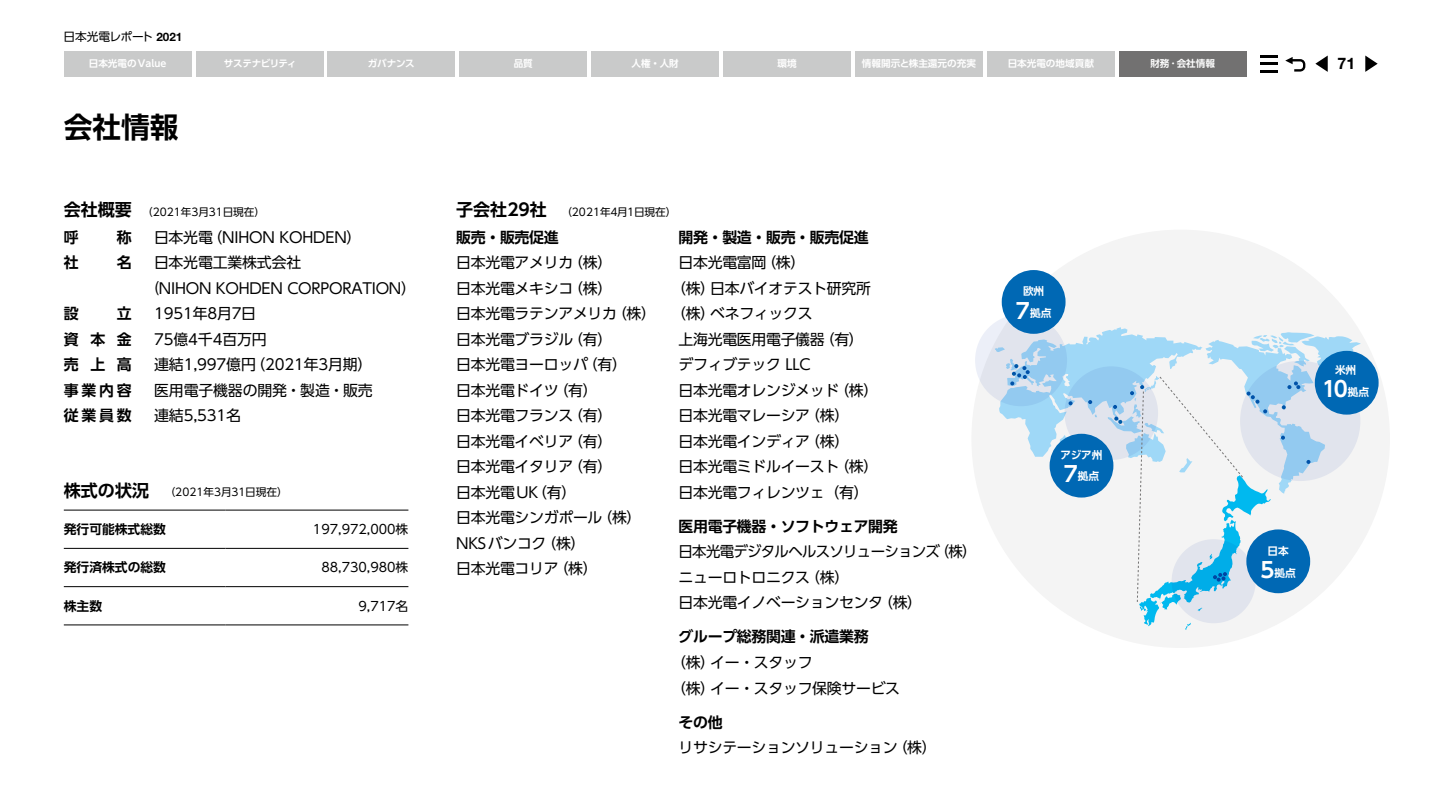
<style>
.page{position:relative;width:1438px;height:808px;background:#fff}
.page>*{position:absolute;margin:0;border:0;box-sizing:border-box;transform-origin:0 0}
.t1{font:700 28.65px "UD Shin Go Pr 6 N De";color:#000}
.t2{font:700 21.3px "UD Shin Go Pr 6 N De";color:#fff}
.t3{font:700 16.95px "UD Shin Go Pr 6 N De";color:#000}
.t4{font:700 15.9px "Helvetica Neue LT Pro";color:#000}
.t5{font:14.85px/25.5px "UD Shin Go Pr 6 N";letter-spacing:-.02em;color:#000}
.t6{font:700 14.85px/25.5px "UD Shin Go Pr 6 N De";letter-spacing:-.02em;color:#000;text-align:justify}
.t7{font:12.75px "UD Shin Go Pr 6 N";color:#000}
.t8{font:700 12.75px "UD Shin Go Pr 6 N De";color:#000}
.t9{font:11.7px "UD Shin Go Pr 6 N";letter-spacing:-.015em;color:#000}
.t10{font:10.65px "UD Shin Go Pr 6 N";color:#000}
.t11{font:700 10.65px/21.3px "UD Shin Go Pr 6 N De";color:#fff;text-align:center}
.t12{font:700 9.6px "UD Shin Go Pr 6 N De";color:#fff}
.t13{font:700 9.6px "UD Shin Go Pr 6 N De";letter-spacing:-.045em;color:#fff}
.s1{font-family:"Helvetica Neue";font-weight:700}
.s2{font-size:21.3px}
.s3{font-size:10.65px}
</style>
<div class="page">
<div style="left:971px;top:230px;width:418px;height:418px;background:#f4f4f4;border-radius:50%"></div>
<div style="left:975px;top:314px;width:91px;height:92px;background:#eceff8;border-radius:50%"></div>
<div style="left:1314px;top:351px;width:64px;height:64px;background:#0068b4;border-radius:50%"></div>
<hr style="left:64px;top:510px;width:161px;height:1px;background:#000">
<hr style="left:225px;top:510px;width:183px;height:1px;background:#000">
<hr style="left:64px;top:548px;width:161px;height:1px;background:#000">
<hr style="left:225px;top:548px;width:183px;height:1px;background:#000">
<hr style="left:64px;top:586px;width:161px;height:1px;background:#000">
<hr style="left:225px;top:586px;width:183px;height:1px;background:#000">
<hr style="left:64px;top:625px;width:161px;height:1px;background:#000">
<hr style="left:225px;top:625px;width:183px;height:1px;background:#000">
<svg style="left:994px;top:327px;width:366px;height:303px"></svg>
<div style="left:1049px;top:434px;width:64px;height:63px;background:#0068b4;border-radius:50%"></div>
<div style="left:1001px;top:270px;width:64px;height:64px;background:#0068b4;border-radius:50%"></div>
<div style="left:1246px;top:529px;width:63px;height:64px;background:#0068b4;border-radius:50%"></div>
<div style="left:723px;top:51px;width:127px;height:26px;background:#c9caca"></div>
<div style="left:459px;top:51px;width:128px;height:26px;background:#c9caca"></div>
<div style="left:855px;top:51px;width:127px;height:26px;background:#c9caca"></div>
<div style="left:327px;top:51px;width:128px;height:26px;background:#c9caca"></div>
<div style="left:986px;top:51px;width:128px;height:25px;background:#c9caca"></div>
<div style="left:1118px;top:51px;width:128px;height:25px;background:#727171"></div>
<div style="left:591px;top:51px;width:128px;height:25px;background:#c9caca"></div>
<div style="left:196px;top:51px;width:127px;height:26px;background:#c9caca"></div>
<div style="left:64px;top:51px;width:127px;height:26px;background:#c9caca"></div>
<svg style="left:1260px;top:55px;width:17px;height:2px"></svg>
<svg style="left:1260px;top:63px;width:17px;height:9px"></svg>
<svg style="left:1285px;top:57px;width:21px;height:15px"></svg>
<svg style="left:1315px;top:56px;width:12px;height:16px"></svg>
<svg style="left:1365px;top:56px;width:12px;height:16px"></svg>
<p class="t9" style="left:64px;top:27px;width:120px">日本光電レポート <span class="s1">2021</span></p>
<p class="t12" style="left:89px;top:56px;width:79px">日本光電のValue</p>
<p class="t13" style="left:224px;top:56px;width:74px">サステナビリティ</p>
<p class="t12" style="left:368px;top:56px;width:48px">ガバナンス</p>
<p class="t12" style="left:513px;top:56px;width:21px">品質</p>
<p class="t12" style="left:631px;top:56px;width:49px">人権・人財</p>
<p class="t12" style="left:777px;top:56px;width:21px">環境</p>
<p class="t12" style="left:861px;top:56px;width:115px">情報開示と株主還元の充実</p>
<p class="t12" style="left:1007px;top:56px;width:88px">日本光電の地域貢献</p>
<p class="t12" style="left:1150px;top:56px;width:66px">財務･会社情報</p>
<p class="t4" style="left:1337px;top:54px;width:19px">71</p>
<h1 class="t1" style="left:64px;top:104px;width:116px">会社情報</h1>
<p class="t3" style="left:64px;top:196px;width:70px">会社概要</p>
<p class="t3" style="left:456px;top:196px;width:92px">子会社29社</p>
<p class="t10" style="left:142px;top:203px;width:124px">（2021年3月31日現在）</p>
<p class="t10" style="left:561px;top:203px;width:117px">（2021年４月１日現在）</p>
<p class="t6" style="left:64px;top:224px;width:36px">呼　</p>
<p class="t6" style="left:117px;top:224px;width:16px">称</p>
<p class="t6" style="left:64px;top:249px;width:16px">社</p>
<p class="t6" style="left:117px;top:249px;width:16px">名</p>
<p class="t6" style="left:64px;top:300px;width:16px">設</p>
<p class="t6" style="left:64px;top:300px;width:70px;text-indent:53px">立資本金売上高事業内容従業員数</p>
<p class="t5" style="left:154px;top:224px;width:263px">日本光電（NIHON KOHDEN）<br>日本光電工業株式会社<br>（NIHON KOHDEN CORPORATION）<br>1951年8月7日<br>75億4千4百万円<br>連結1,997億円（2021年3月期）<br>医用電子機器の開発・製造・販売<br>連結5,531名</p>
<p class="t3" style="left:64px;top:476px;width:87px">株式の状況</p>
<p class="t10" style="left:165px;top:484px;width:124px">（2021年3月31日現在）</p>
<p class="t8" style="left:64px;top:519px;width:104px">発行可能株式総数</p>
<p class="t7" style="left:313px;top:519px;width:97px">197,972,000株</p>
<p class="t8" style="left:64px;top:557px;width:104px">発行済株式の総数</p>
<p class="t7" style="left:321px;top:557px;width:88px">88,730,980株</p>
<p class="t8" style="left:64px;top:595px;width:40px">株主数</p>
<p class="t7" style="left:358px;top:595px;width:51px">9,717名</p>
<p class="t6" style="left:456px;top:224px;width:104px">販売・販売促進</p>
<p class="t5" style="left:456px;top:249px;width:201px">日本光電アメリカ（株）<br>日本光電メキシコ（株）<br>日本光電ラテンアメリカ（株）日本光電ブラジル（有）<br>日本光電ヨーロッパ（有）<br>日本光電ドイツ（有）<br>日本光電フランス（有）<br>日本光電イベリア（有）<br>日本光電イタリア（有）<br>日本光電UK（有）<br>日本光電シンガポール（株）<br>NKSバンコク（株）<br>日本光電コリア（株）</p>
<p class="t6" style="left:678px;top:224px;width:191px">開発・製造・販売・販売促進</p>
<p class="t5" style="left:678px;top:249px;width:128px">日本光電富岡（株）</p>
<p class="t5" style="left:671px;top:275px;width:201px">（株）日本バイオテスト研究所</p>
<p class="t5" style="left:671px;top:300px;width:143px">（株）ベネフィックス</p>
<p class="t5" style="left:678px;top:326px;width:187px">上海光電医用電子儀器（有）</p>
<p class="t5" style="left:678px;top:351px;width:133px">デフィブテック LLC</p>
<p class="t5" style="left:678px;top:377px;width:201px">日本光電オレンジメッド（株）</p>
<p class="t5" style="left:678px;top:402px;width:172px">日本光電マレーシア（株）</p>
<p class="t5" style="left:678px;top:428px;width:172px">日本光電インディア（株）</p>
<p class="t5" style="left:678px;top:453px;width:201px">日本光電ミドルイースト（株）</p>
<p class="t5" style="left:678px;top:479px;width:191px">日本光電フィレンツェ（有）</p>
<p class="t6" style="left:678px;top:513px;width:221px">医用電子機器・ソフトウェア開発</p>
<p class="t5" style="left:678px;top:539px;width:299px">日本光電デジタルヘルスソリューションズ（株）ニューロトロニクス（株）<br>日本光電イノベーションセンタ（株）</p>
<p class="t6" style="left:678px;top:624px;width:191px">グループ総務関連・派遣業務</p>
<p class="t5" style="left:671px;top:649px;width:230px">（株）イー・スタッフ<br>（株）イー・スタッフ保険サービス</p>
<p class="t6" style="left:678px;top:709px;width:46px">その他</p>
<p class="t5" style="left:678px;top:734px;width:260px">リサシテーションソリューション（株）</p>
<p class="t11" style="left:1015px;top:280px;width:37px">欧州<br><span class="s2">7</span>拠点</p>
<p class="t11" style="left:1060px;top:444px;width:43px">アジア州<br><span class="s2">7</span>拠点</p>
<p class="t11" style="left:1334px;top:359px;width:23px">米州</p>
<h2 class="t2" style="left:1321px;top:372px;width:49px">10<span class="s3">拠点</span></h2>
<p class="t11" style="left:1260px;top:539px;width:37px;line-height:22.4px">日本<br><span class="s2">5</span>拠点</p>
</div>
